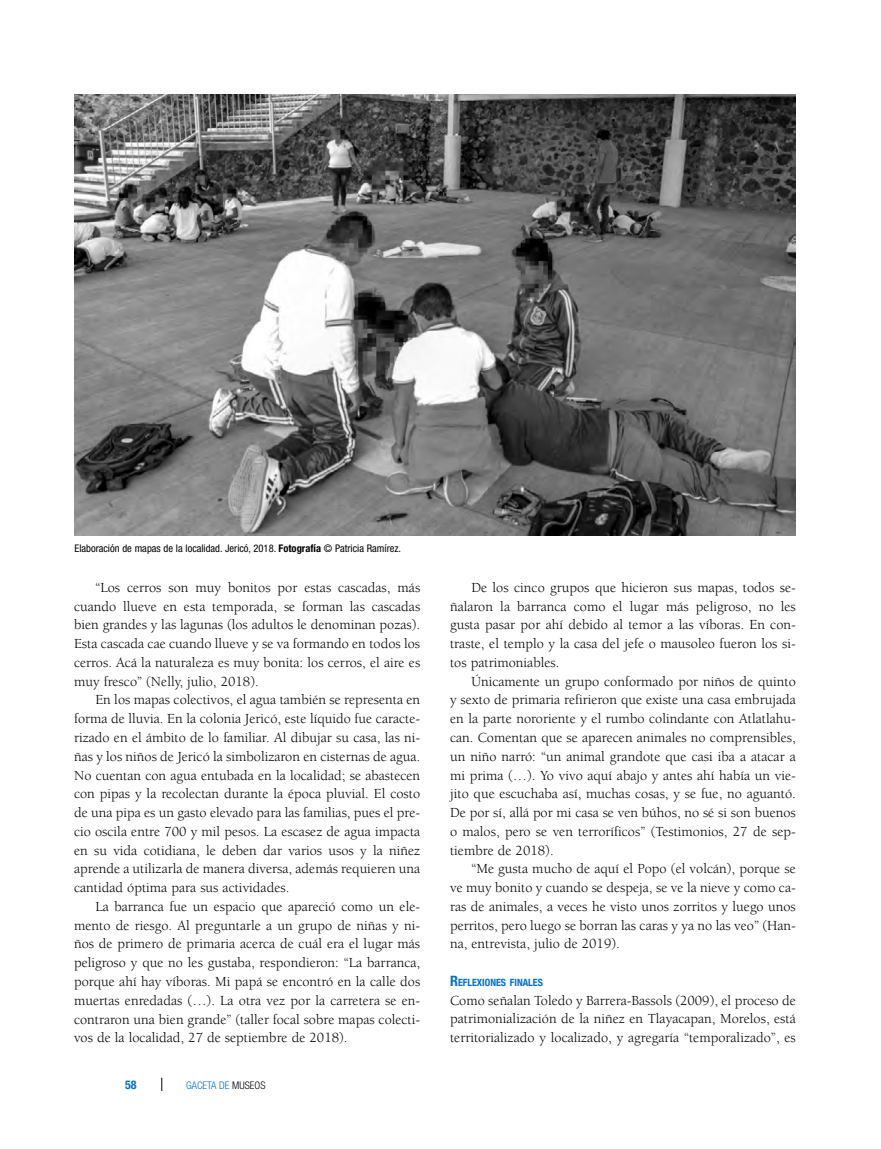
<style>
.page{position:relative;width:881px;height:1149px;background:#fff}
.page>*{position:absolute;margin:0;border:0;box-sizing:border-box;transform-origin:0 0}
.t1{font:14.25px/18.8px "Berkeley Std";color:#000;text-align:justify}
.t2{font:700 condensed 12px "Helvetica Neue LT Std";color:#0070ce}
.t3{font:condensed 10.5px "Helvetica Neue LT Std";color:#000}
.t4{font:300 condensed 10.5px "Helvetica Neue LT Std";color:#0070ce}
.t5{font:700 condensed 10.05px "Helvetica Neue";color:#0070ce}
.s1{font-weight:700}
.s2{color:#000}
.s3{font-size:14.25px}
</style>
<div class="page">
<svg style="left:161px;top:1077px;width:1px;height:13px"></svg>
<img style="left:74px;top:94px;width:721px;height:441px">
<p class="t3" style="left:74px;top:542px;width:328px">Elaboración de mapas de la localidad. Jericó, 2018. <span class="s1">Fotografía</span> © Patricia Ramírez.</p>
<p class="t1" style="left:74px;top:578px;width:347px;text-indent:21px">“Los cerros son muy bonitos por estas cascadas, más cuando llueve en esta temporada, se forman las cascadas bien grandes y las lagunas (los adultos le denominan pozas).<br>Esta cascada cae cuando llueve y se va formando en todos los cerros. Acá la naturaleza es muy bonita: los cerros, el aire es muy fresco” (Nelly, julio, 2018).</p>
<p class="t1" style="left:74px;top:690px;width:347px;text-indent:21px">En los mapas colectivos, el agua también se representa en forma de lluvia. En la colonia Jericó, este líquido fue caracte&shy;rizado en el ámbito de lo familiar. Al dibujar su casa, las ni&shy;ñas y los niños de Jericó la simbolizaron en cisternas de agua.<br>No cuentan con agua entubada en la localidad; se abastecen con pipas y la recolectan durante la época pluvial. El costo de una pipa es un gasto elevado para las familias, pues el pre&shy;cio oscila entre 700 y mil pesos. La escasez de agua impacta en su vida cotidiana, le deben dar varios usos y la niñez aprende a utilizarla de manera diversa, además requieren una cantidad óptima para sus actividades.</p>
<p class="t1" style="left:74px;top:897px;width:347px;text-indent:21px">La barranca fue un espacio que apareció como un ele&shy;mento de riesgo. Al preguntarle a un grupo de niñas y ni&shy;ños de primero de primaria acerca de cuál era el lugar más peligroso y que no les gustaba, respondieron: “La barranca, porque ahí hay víboras. Mi papá se encontró en la calle dos muertas enredadas (…). La otra vez por la carretera se en&shy;contraron una bien grande” (taller focal sobre mapas colecti&shy;vos de la localidad, 27 de septiembre de 2018).</p>
<p class="t2" style="left:125px;top:1077px;width:13px">58</p>
<p class="t4" style="left:186px;top:1078px;width:81px">GACETA DE <span class="s2">MUSEOS</span></p>
<p class="t1" style="left:450px;top:578px;width:347px;text-indent:21px">De los cinco grupos que hicieron sus mapas, todos se&shy;ñalaron la barranca como el lugar más peligroso, no les gusta pasar por ahí debido al temor a las víboras. En con&shy;traste, el templo y la casa del jefe o mausoleo fueron los si&shy;tos patrimoniables.</p>
<p class="t1" style="left:450px;top:671px;width:347px;text-indent:21px">Únicamente un grupo conformado por niños de quinto y sexto de primaria refirieron que existe una casa embrujada en la parte nororiente y el rumbo colindante con Atlatlahu&shy;can. Comentan que se aparecen animales no comprensibles, un niño narró: “un animal grandote que casi iba a atacar a mi prima (…). Yo vivo aquí abajo y antes ahí había un vie&shy;jito que escuchaba así, muchas cosas, y se fue, no aguantó.<br>De por sí, allá por mi casa se ven búhos, no sé si son buenos o malos, pero se ven terroríficos” (Testimonios, 27 de sep&shy;tiembre de 2018).</p>
<p class="t1" style="left:450px;top:859px;width:347px;text-indent:21px">“Me gusta mucho de aquí el Popo (el volcán), porque se ve muy bonito y cuando se despeja, se ve la nieve y como ca&shy;ras de animales, a veces he visto unos zorritos y luego unos perritos, pero luego se borran las caras y ya no las veo” (Han&shy;na, entrevista, julio de 2019).</p>
<p class="t5" style="left:450px;top:973px;width:94px"><span class="s3">R</span>EFLEXIONES FINALES</p>
<p class="t1" style="left:450px;top:990px;width:347px">Como señalan Toledo y Barrera-Bassols (2009), el proceso de patrimonialización de la niñez en Tlayacapan, Morelos, está territorializado y localizado, y agregaría “temporalizado”, es</p>
</div>
